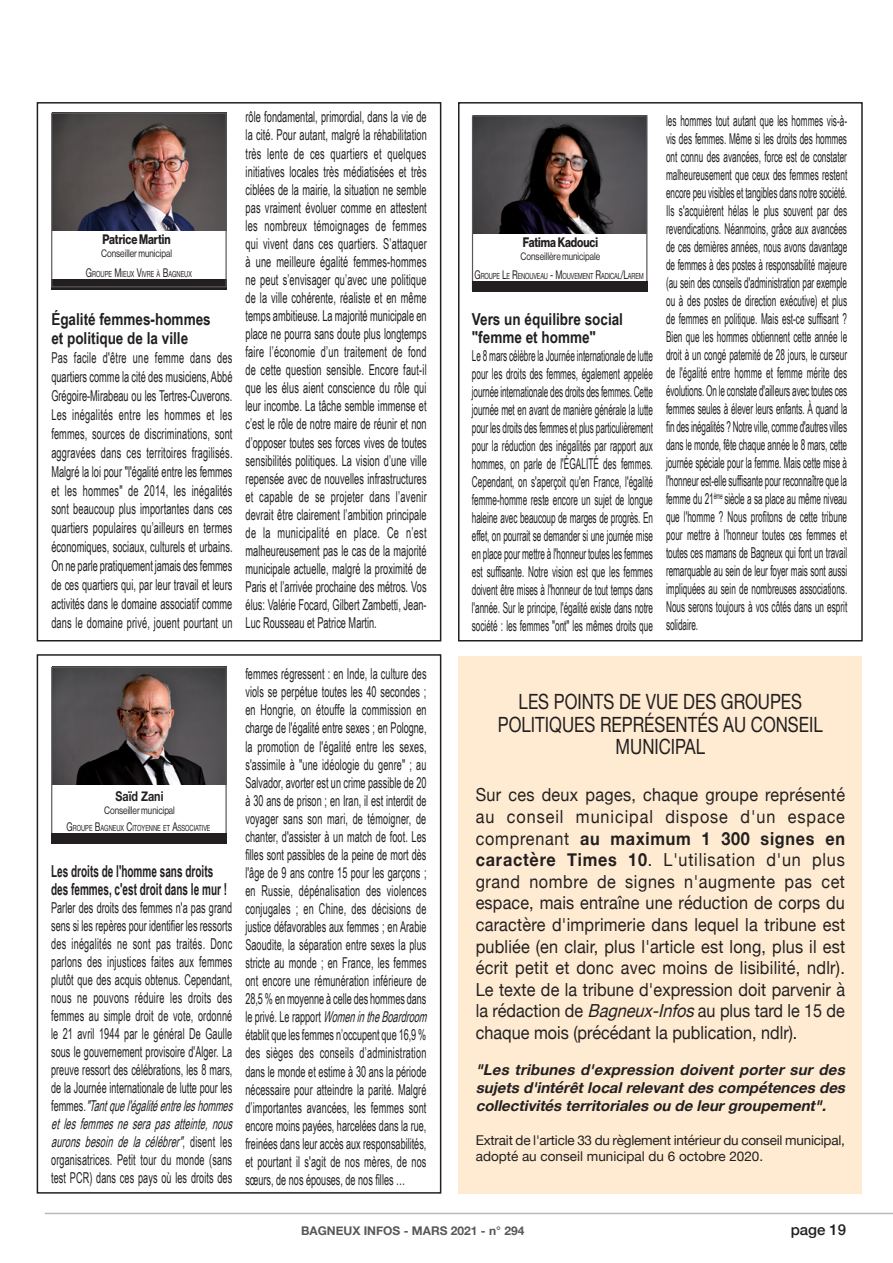
<style>
.page{position:relative;width:893px;height:1263px;background:#fff}
.page>*{position:absolute;margin:0;border:0;box-sizing:border-box;transform-origin:0 0}
.t1{font:21px/22.5px "Helvetica Neue";color:#231f20;text-align:center;scale:.8 1}
.t2{font:18px/21.6px "Helvetica Neue";color:#231f20;text-align:justify;scale:.9 1}
.t3{font:700 16.5px/18.9px "Arial Narrow";color:#231f20}
.t4{font:700 16.5px/18px "Arial Narrow";color:#231f20;scale:.74 1}
.t5{font:15px/18px "Arial Narrow";letter-spacing:.005em;color:#231f20;text-align:justify;scale:.67 1}
.t6{font:15px/18px "Arial Narrow";letter-spacing:.005em;color:#231f20;scale:.74 1}
.t7{font:15px/18px "Arial Narrow";letter-spacing:.005em;color:#231f20;text-align:justify;scale:.75 1}
.t8{font:italic 700 15px/18px "Helvetica Neue";color:#231f20;text-align:justify}
.t9{font:500 15px "Helvetica Neue";color:#231f20}
.t10{font:13.5px/16.2px "Helvetica Neue";letter-spacing:-.015em;color:#231f20}
.t11{font:13.5px "N Haas Grotesk DS Pro 75 Bd";color:#231f20;scale:.8 1}
.t12{font:700 13.5px "Helvetica Neue";color:#231f20;scale:.8 1}
.t13{font:700 12px "Helvetica Neue";color:#57585a}
.t14{font:10.5px "N Haas Grotesk DS Pro 55 Rg";color:#231f20;scale:.8 1}
.t15{font:8.4px "Helvetica Neue";color:#231f20;scale:.69 1}
.t16{font:8.4px "Helvetica Neue";letter-spacing:-.02em;color:#231f20;scale:.69 1}
.s1{font-size:12px}
.s2{font-style:italic}
.s3{font-weight:700}
</style>
<div class="page">
<hr style="left:45px;top:1213px;width:848px;height:1px;background:#beb8b6">
<div style="left:37px;top:654px;width:404px;height:539px;border:2px solid #231f20"></div>
<img style="left:53px;top:669px;width:172px;height:116px">
<div style="left:51px;top:667px;width:176px;height:174px;border:1px solid #57585a"></div>
<div style="left:51px;top:833px;width:176px;height:11px;background:#231f20"></div>
<img style="left:53px;top:115px;width:172px;height:116px">
<div style="left:51px;top:279px;width:176px;height:11px;background:#231f20"></div>
<div style="left:37px;top:102px;width:404px;height:539px;border:2px solid #231f20"></div>
<div style="left:51px;top:113px;width:176px;height:174px;border:1px solid #57585a"></div>
<div style="left:458px;top:102px;width:405px;height:539px;border:2px solid #231f20"></div>
<img style="left:474px;top:117px;width:171px;height:116px">
<div style="left:472px;top:115px;width:175px;height:175px;border:1px solid #57585a"></div>
<div style="left:472px;top:282px;width:175px;height:10px;background:#231f20"></div>
<div style="left:459px;top:656px;width:403px;height:538px;background:#feebd2"></div>
<p class="t11" style="left:102px;top:232px;width:87px">Patrice Martin</p>
<p class="t14" style="left:101px;top:247px;width:90px">Conseiller municipal</p>
<p class="t15" style="left:86px;top:268px;width:155px"><span class="s1">G</span>ROUPE <span class="s1">M</span> IEUX <span class="s1">V</span>IVRE À <span class="s1">B</span>AGNEUX</p>
<p class="t3" style="left:51px;top:309px;width:161px">Égalité femmes-hommes et politique de la ville</p>
<p class="t7" style="left:51px;top:348px;width:243px;line-height:18.9px">Pas facile d'être une femme dans des quartiers comme la cité des musiciens, Abbé Grégoire-Mirabeau ou les Tertres-Cuverons.<br>Les inégalités entre les hommes et les femmes, sources de discriminations, sont aggravées dans ces territoires fragilisés.<br>Malgré la loi pour "l'égalité entre les femmes et les hommes" de 2014, les inégalités sont beaucoup plus importantes dans ces quartiers populaires qu’ailleurs en termes économiques, sociaux, culturels et urbains.<br>On ne parle pratiquement jamais des femmes de ces quartiers qui, par leur travail et leurs activités dans le domaine associatif comme dans le domaine privé, jouent pourtant un</p>
<p class="t7" style="left:246px;top:108px;width:243px">rôle fondamental, primordial, dans la vie de la cité. Pour autant, malgré la réhabilitation très lente de ces quartiers et quelques initiatives locales très médiatisées et très ciblées de la mairie, la situation ne semble pas vraiment évoluer comme en attestent les nombreux témoignages de femmes qui vivent dans ces quartiers. S’attaquer à une meilleure égalité femmes-hommes ne peut s’envisager qu’avec une politique de la ville cohérente, réaliste et en même temps ambitieuse. La majorité municipale en place ne pourra sans doute plus longtemps faire l’économie d’un traitement de fond de cette question sensible. Encore faut-il que les élus aient conscience du rôle qui leur incombe. La tâche semble immense et c’est le rôle de notre maire de réunir et non d’opposer toutes ses forces vives de toutes sensibilités politiques. La vision d’une ville repensée avec de nouvelles infrastructures et capable de se projeter dans l’avenir devrait être clairement l’ambition principale de la municipalité en place. Ce n’est malheureusement pas le cas de la majorité municipale actuelle, malgré la proximité de Paris et l’arrivée prochaine des métros. Vos élus: Valérie Focard, Gilbert Zambetti, Jean-Luc Rousseau et Patrice Martin.</p>
<p class="t12" style="left:115px;top:786px;width:61px">Saïd Zani</p>
<p class="t14" style="left:104px;top:804px;width:90px">Conseiller municipal</p>
<p class="t15" style="left:66px;top:822px;width:210px"><span class="s1">G</span>ROUPE <span class="s1">B</span>AGNEUX <span class="s1">C</span>ITOYENNE ET <span class="s1">A</span>SSOCIATIVE</p>
<p class="t4" style="left:51px;top:861px;width:239px">Les droits de l'homme sans droits des femmes, c'est droit dans le mur !</p>
<p class="t6" style="left:51px;top:898px;width:252px">Parler des droits des femmes n'a pas grand sens si les repères pour identifier les ressorts des inégalités ne sont pas traités. Donc parlons des injustices faites aux femmes plutôt que des acquis obtenus. Cependant, nous ne pouvons réduire les droits des femmes au simple droit de vote, ordonné le 21 avril 1944 par le général De Gaulle sous le gouvernement provisoire d'Alger. La preuve ressort des célébrations, les 8 mars, de la Journée internationale de lutte pour les f e m m e s . <span class="s2">"Tantquel'égalitéentreleshommes etlesfemmesneserapasatteinte,nous auronsbesoindelacélébrer"</span>, d i s e n t l e s organisatrices. Petit tour du monde (sans test PCR) dans ces pays où les droits des</p>
<p class="t6" style="left:245px;top:664px;width:252px">femmes régressent : en Inde, la culture des viols se perpétue toutes les 40 secondes ; en Hongrie, on étouffe la commission en charge de l'égalité entre sexes ; en Pologne, la promotion de l'égalité entre les sexes, s'assimile à "une idéologie du genre" ; au Salvador, avorter est un crime passible de 20 à 30 ans de prison ; en Iran, il est interdit de voyager sans son mari, de témoigner, de chanter, d'assister à un match de foot. Les filles sont passibles de la peine de mort dès l'âge de 9 ans contre 15 pour les garçons ; en Russie, dépénalisation des violences conjugales ; en Chine, des décisions de justice défavorables aux femmes ; en Arabie Saoudite, la séparation entre sexes la plus stricte au monde ; en France, les femmes ont encore une rémunération inférieure de 28,5 % en moyenne à celle des hommes dans l e p r i v é . L e r a p p o r t <span class="s2">WomenintheBoardroom </span>établit que les femmes n’occupent que 16,9 % des sièges des conseils d’administration dans le monde et estime à 30 ans la période nécessaire pour atteindre la parité. Malgré d’importantes avancées, les femmes sont encore moins payées, harcelées dans la rue, freinées dans leur accès aux responsabilités, et pourtant il s'agit de nos mères, de nos sœurs, de nos épouses, de nos filles …</p>
<p class="t11" style="left:523px;top:234px;width:96px">Fatima Kadouci</p>
<p class="t14" style="left:521px;top:250px;width:101px">Conseillère municipale</p>
<p class="t16" style="left:474px;top:270px;width:247px"><span class="s1">G</span>ROUPE <span class="s1">L</span>E <span class="s1">R</span>ENOUVEAU <span class="s1">- M</span> OUVEMENT <span class="s1">R</span>ADICAL<span class="s1">/L</span>AREM</p>
<p class="t3" style="left:472px;top:310px;width:153px;line-height:18px">Vers un équilibre social "femme et homme"</p>
<p class="t5" style="left:472px;top:346px;width:272px">Le 8 mars célèbre la Journée internationale de lutte pour les droits des femmes, également appelée journée internationale des droits des femmes. Cette journée met en avant de manière générale la lutte pour les droits des femmes et plus particulièrement pour la réduction des inégalités par rapport aux hommes, on parle de l'ÉGALITÉ des femmes.<br>Cependant, on s'aperçoit qu'en France, l'égalité femme-homme reste encore un sujet de longue haleine avec beaucoup de marges de progrès. En effet, on pourrait se demander si une journée mise en place pour mettre à l'honneur toutes les femmes est suffisante. Notre vision est que les femmes doivent être mises à l'honneur de tout temps dans l'année. Sur le principe, l'égalité existe dans notre société : les femmes "ont" les mêmes droits que</p>
<p class="t5" style="left:666px;top:111px;width:272px">les hommes tout autant que les hommes vis-à&shy;vis des femmes. Même si les droits des hommes ont connu des avancées, force est de constater malheureusement que ceux des femmes restent encore peu visibles et tangibles dans notre société.<br>Ils s'acquièrent hélas le plus souvent par des revendications. Néanmoins, grâce aux avancées de ces dernières années, nous avons davantage de femmes à des postes à responsabilité majeure (au sein des conseils d'administration par exemple ou à des postes de direction exécutive) et plus de femmes en politique. Mais est-ce suffisant ?<br>Bien que les hommes obtiennent cette année le droit à un congé paternité de 28 jours, le curseur de l'égalité entre homme et femme mérite des évolutions. On le constate d'ailleurs avec toutes ces femmes seules à élever leurs enfants. À quand la fin des inégalités ? Notre ville, comme d'autres villes dans le monde, fête chaque année le 8 mars, cette journée spéciale pour la femme. Mais cette mise à l'honneur est-elle suffisante pour reconnaître que la femme du 21<sup>ème</sup> siècle a sa place au même niveau que l'homme ? Nous profitons de cette tribune pour mettre à l'honneur toutes ces femmes et toutes ces mamans de Bagneux qui font un travail remarquable au sein de leur foyer mais sont aussi impliquées au sein de nombreuses associations.<br>Nous serons toujours à vos côtés dans un esprit solidaire.</p>
<h1 class="t1" style="left:498px;top:692px;width:407px">LES POINTS DE VUE DES GROUPES<br>POLITIQUES REPRÉSENTÉS AU CONSEIL<br>MUNICIPAL</h1>
<p class="t2" style="left:476px;top:785px;width:412px">Sur ces deux pages, chaque groupe représenté au conseil municipal dispose d'un espace comprenant <span class="s3">au maximum 1 300 signes en caractère Times 10</span>. L'utilisation d'un plus grand nombre de signes n'augmente pas cet espace, mais entraîne une réduction de corps du caractère d'imprimerie dans lequel la tribune est publiée (en clair, plus l'article est long, plus il est écrit petit et donc avec moins de lisibilité, ndlr).<br>Le texte de la tribune d'expression doit parvenir à la rédaction de <span class="s2">Bagneux-Infos</span>au plus tard le 15 de chaque mois (précédant la publication, ndlr).</p>
<p class="t8" style="left:476px;top:1061px;width:376px">"Lestribunesd'expressiondoiventportersurdes sujetsd'intérêtlocalrelevantdescompétencesdes collectivitésterritorialesoudeleurgroupement".</p>
<p class="t10" style="left:476px;top:1133px;width:371px">Extrait de l'article 33 du règlement intérieur du conseil municipal, adopté au conseil municipal du 6 octobre 2020.</p>
<p class="t13" style="left:301px;top:1221px;width:225px">BAGNEUX INFOS - MARS 2021 - n° 294</p>
<p class="t9" style="left:791px;top:1218px;width:57px">page 19</p>
</div>
